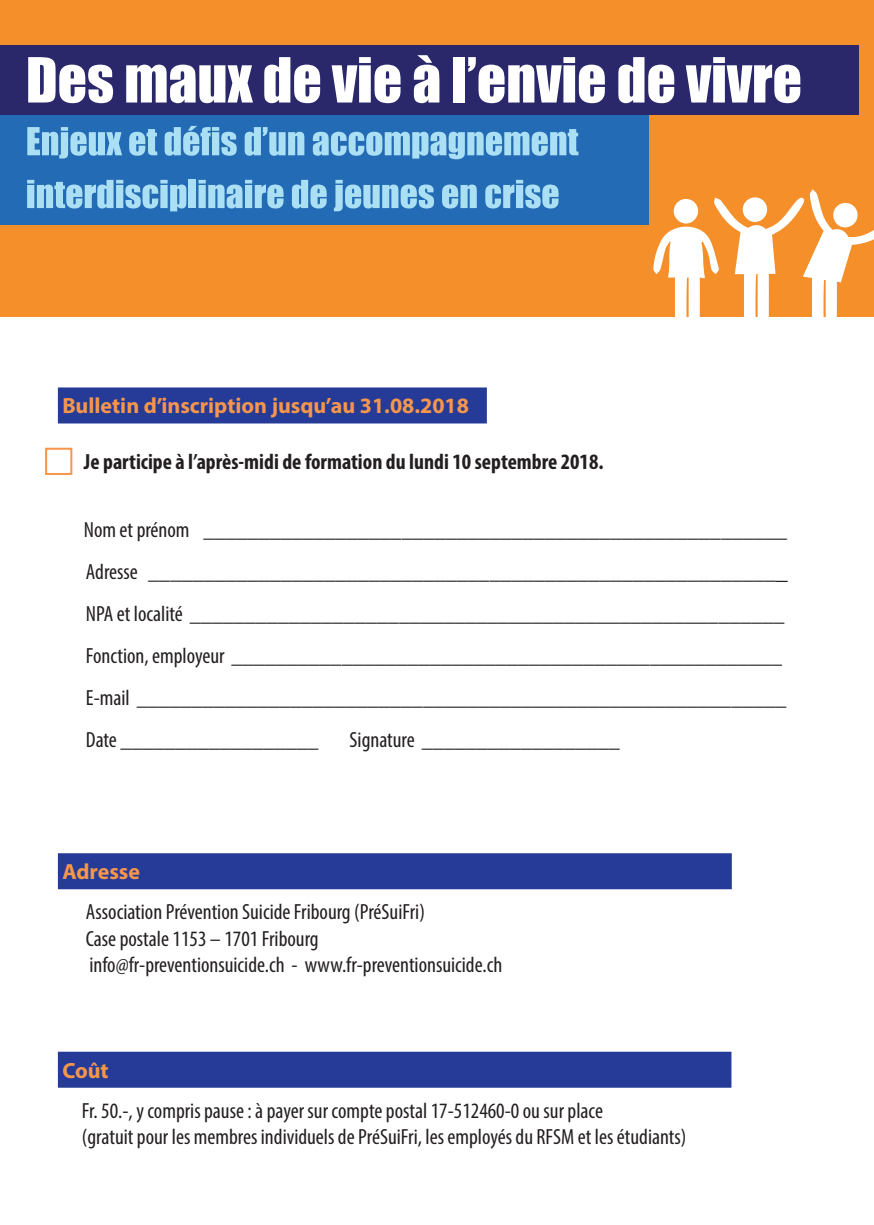
<style>
.page{position:relative;width:874px;height:1225px;background:#fff}
.page>*{position:absolute;margin:0;border:0;box-sizing:border-box;transform-origin:0 0}
.t1{font:condensed 22px "Myriad Pro";color:#231f20}
.t2{font:700 condensed 22px "Myriad Pro";color:#231f20}
.t3{font:700 22px "Myriad Pro";color:#f7964b}
.s1{font-size:24px}
</style>
<div class="page">
<div style="left:0;top:0;width:873px;height:316px;background:#f58f2a"></div>
<svg style="left:653px;top:189px;width:220px;height:127px"></svg>
<div style="left:0;top:113px;width:648px;height:112px;background:#236bb5"></div>
<div style="left:0;top:45px;width:857px;height:70px;background:#2a286b"></div>
<svg style="left:28px;top:57px;width:85px;height:46px"></svg>
<svg style="left:126px;top:65px;width:127px;height:38px"></svg>
<svg style="left:264px;top:57px;width:56px;height:46px"></svg>
<svg style="left:331px;top:57px;width:69px;height:46px"></svg>
<svg style="left:413px;top:55px;width:26px;height:48px"></svg>
<div style="left:453px;top:57px;width:12px;height:45px;background:#fff"></div>
<svg style="left:468px;top:57px;width:136px;height:46px"></svg>
<svg style="left:618px;top:57px;width:56px;height:46px"></svg>
<svg style="left:685px;top:57px;width:114px;height:46px"></svg>
<svg style="left:27px;top:127px;width:95px;height:31px"></svg>
<svg style="left:129px;top:129px;width:28px;height:27px"></svg>
<svg style="left:164px;top:126px;width:72px;height:30px"></svg>
<svg style="left:244px;top:127px;width:60px;height:29px"></svg>
<svg style="left:312px;top:129px;width:266px;height:30px"></svg>
<svg style="left:27px;top:180px;width:159px;height:31px"></svg>
<div style="left:189px;top:180px;width:7px;height:28px;background:#abe0f4"></div>
<svg style="left:198px;top:180px;width:85px;height:28px"></svg>
<svg style="left:292px;top:180px;width:34px;height:28px"></svg>
<svg style="left:334px;top:180px;width:100px;height:31px"></svg>
<svg style="left:442px;top:184px;width:34px;height:24px"></svg>
<svg style="left:485px;top:180px;width:73px;height:28px"></svg>
<div style="left:58px;top:387px;width:428px;height:36px;background:#253b97"></div>
<div style="left:58px;top:853px;width:673px;height:36px;background:#253b97"></div>
<div style="left:58px;top:1051px;width:673px;height:36px;background:#253b97"></div>
<div style="left:45px;top:448px;width:27px;height:27px;border:2px solid #f7964b"></div>
<p class="t3" style="left:62px;top:392px;width:408px">Bulletin d’inscription jusqu’au 31.08.2018</p>
<p class="t2" style="left:84px;top:447px;width:521px">Je participe à l’après-midi de formation du lundi 10 septembre 2018.</p>
<p class="t1" style="left:84px;top:516px;width:704px">Nom et prénom _____________________________________________________</p>
<p class="t1" style="left:86px;top:558px;width:703px">Adresse _________________________________________________________<span class="s1">_</span></p>
<p class="t1" style="left:86px;top:600px;width:699px">NPA et localité ______________________________________________________</p>
<p class="t1" style="left:86px;top:642px;width:697px">Fonction, employeur __________________________________________________</p>
<p class="t1" style="left:86px;top:684px;width:701px">E-mail ___________________________________________________________</p>
<p class="t1" style="left:86px;top:726px;width:234px">Date __________________</p>
<p class="t1" style="left:349px;top:726px;width:271px">Signature __________________</p>
<p class="t3" style="left:62px;top:857px;width:79px">Adresse</p>
<p class="t1" style="left:86px;top:898px;width:340px">Association Prévention Suicide Fribourg (PréSuiFri)</p>
<p class="t1" style="left:86px;top:925px;width:234px">Case postale 1153 – 1701 Fribourg</p>
<p class="t1" style="left:89px;top:951px;width:414px">info@fr-preventionsuicide.ch - www.fr-preventionsuicide.ch</p>
<p class="t3" style="left:62px;top:1056px;width:48px">Coût</p>
<p class="t1" style="left:82px;top:1097px;width:522px">Fr. 50.-, y compris pause : à payer sur compte postal 17-512460-0 ou sur place</p>
<p class="t1" style="left:82px;top:1123px;width:605px">(gratuit pour les membres individuels de PréSuiFri, les employés du RFSM et les étudiants)</p>
</div>
